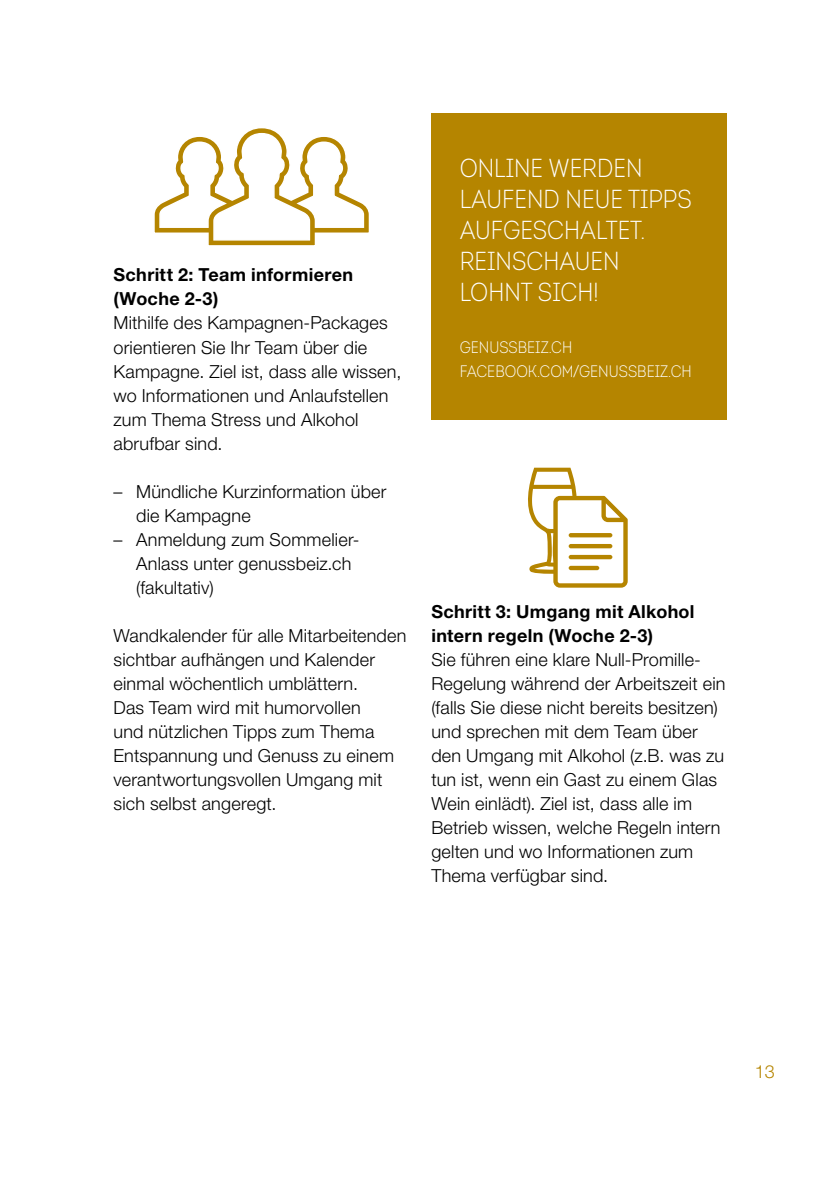
<style>
.page{position:relative;width:840px;height:1191px;background:#fff}
.page>*{position:absolute;margin:0;border:0;box-sizing:border-box;transform-origin:0 0}
.t1{font:26px/31.2px "Intro Cond Light Free";color:#fff}
.t2{font:300 18px/24px "Helvetica Neue LT Pro";letter-spacing:.01em;color:#000}
.t3{font:700 18px/24px "Helvetica Neue LT Pro";letter-spacing:.02em;color:#000}
.t4{font:300 18px "Helvetica Neue LT Pro";color:#b58500}
.t5{font:16.6px/24px "Intro Cond Light Free";color:#fff}
.s1{font-family:"Helvetica Neue LT Pro";font-weight:300}
</style>
<div class="page">
<svg style="left:154px;top:128px;width:215px;height:117px"></svg>
<svg style="left:528px;top:468px;width:99px;height:119px"></svg>
<hr style="left:568px;top:533px;width:44px;height:4px;background:#b58500;border-radius:2px">
<hr style="left:568px;top:544px;width:44px;height:4px;background:#b58500;border-radius:2px">
<hr style="left:568px;top:555px;width:44px;height:4px;background:#b58500;border-radius:2px">
<hr style="left:568px;top:566px;width:31px;height:4px;background:#b58500;border-radius:2px">
<div style="left:431px;top:113px;width:295px;height:307px;background:#b58500"></div>
<p class="t3" style="left:113px;top:263px;width:241px">Schritt 2: Team informieren (Woche 2-3)</p>
<p class="t2" style="left:113px;top:311px;width:289px">Mithilfe des Kampagnen-Packages orientieren Sie Ihr Team über die<br>Kampagne. Ziel ist, dass alle wissen, wo Informationen und Anlaufstellen zum Thema Stress und Alkohol abrufbar sind.</p>
<p class="t2" style="left:136px;top:479px;width:252px;text-indent:-23px">– Mündliche Kurzinformation über die Kampagne</p>
<p class="t2" style="left:136px;top:527px;width:224px;text-indent:-23px">– Anmeldung zum Sommelier-<br>Anlass unter genussbeiz.ch (fakultativ)</p>
<p class="t2" style="left:113px;top:623px;width:294px">Wandkalender für alle Mitarbeitenden sichtbar aufhängen und Kalender einmal wöchentlich umblättern.<br>Das Team wird mit humorvollen<br>und nützlichen Tipps zum Thema<br>Entspannung und Genuss zu einem verantwortungsvollen Umgang mit sich selbst angeregt.</p>
<h1 class="t1" style="left:459px;top:152px;width:233px">ONLINE WERDEN<br>LAUFEND NEUE TIPPS<br>AUFGESCHALTET.<br>REINSCHAUEN<br>LOHNT SICH!</h1>
<p class="t5" style="left:459px;top:334px;width:233px">GENUSSBEIZ.CH<br>FACEBOOK.COM<span class="s1">/</span>GENUSSBEIZ.CH</p>
<p class="t3" style="left:431px;top:598px;width:264px">Schritt 3: Umgang mit Alkohol intern regeln (Woche 2-3)</p>
<p class="t2" style="left:431px;top:646px;width:295px">Sie führen eine klare Null-Promille-Regelung während der Arbeitszeit ein (falls Sie diese nicht bereits besitzen) und sprechen mit dem Team über den Umgang mit Alkohol (z.B. was zu tun ist, wenn ein Gast zu einem Glas Wein einlädt). Ziel ist, dass alle im Betrieb wissen, welche Regeln intern gelten und wo Informationen zum Thema verfügbar sind.</p>
<p class="t4" style="left:754px;top:1060px;width:22px">13</p>
</div>
